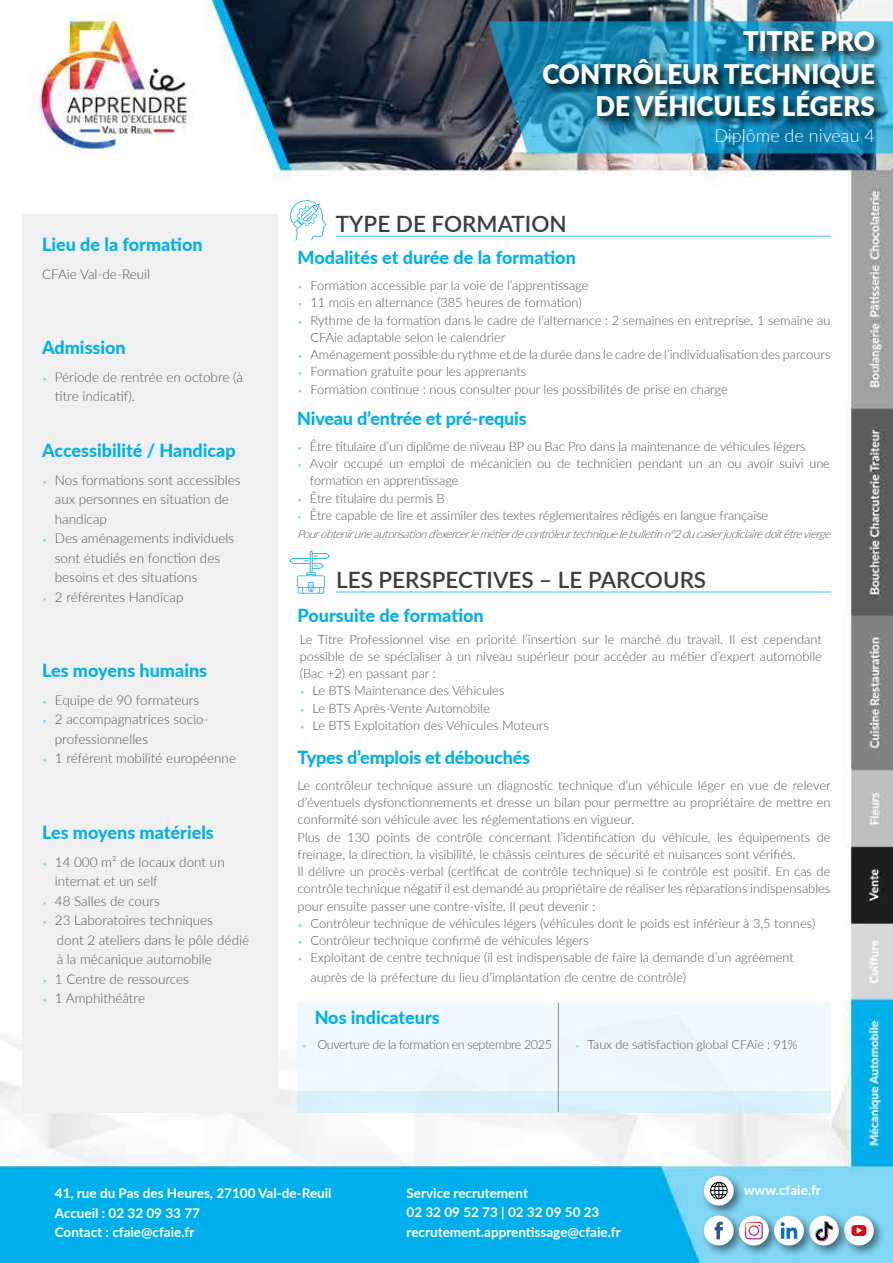
<style>
.page{position:relative;width:893px;height:1263px;background:#fff}
.page>*{position:absolute;margin:0;border:0;box-sizing:border-box;transform-origin:0 0}
.t1{font:900 27px/32.4px "Lato";color:#fff;text-align:right;scale:.96 1}
.t2{font:600 22.5px "Lato";color:#3d3d3b}
.t3{font:800 18px "Lato";color:#01afec}
.t4{font:300 18px "Lato";color:#fff}
.t5{font:300 13.5px/19.5px "Lato";color:#575756}
.t6{font:700 13.5px/19.5px "Lato";color:#fff}
.t7{font:300 12.9px/17.2px "Lato";color:#575756}
.t8{font:300 12.75px "Lato";letter-spacing:-.03em;color:#575756}
.t9{font:300 12.75px "Lato";letter-spacing:-.01em;color:#575756}
.t10{font:italic 300 11.25px "Lato";color:#575756}
.s1{font-size:9px;color:#80d7f6}
</style>
<div class="page">
<img style="left:0;top:0;width:893px;height:1263px">
<div style="left:298px;top:1002px;width:533px;height:89px;background:#ebf9fd"></div>
<div style="left:298px;top:1091px;width:533px;height:21px;background:#d9f2fa"></div>
<div style="left:22px;top:214px;width:255px;height:898px;background:#f0f0f0"></div>
<hr style="left:336px;top:236px;width:495px;height:1px;background:#80d7f6">
<hr style="left:336px;top:591px;width:495px;height:2px;background:#80d7f6">
<svg style="left:289px;top:551px;width:41px;height:42px"></svg>
<svg style="left:289px;top:200px;width:37px;height:41px"></svg>
<div style="left:700px;top:1172px;width:46px;height:45px;background:#000;opacity:.5"></div>
<div style="left:704px;top:1176px;width:30px;height:29px;background:#fff;border-radius:50%"></div>
<svg style="left:710px;top:1182px;width:18px;height:17px"></svg>
<div style="left:700px;top:1212px;width:46px;height:45px;background:#000;opacity:.5"></div>
<div style="left:704px;top:1215px;width:30px;height:30px;background:#fff;border-radius:50%"></div>
<svg style="left:715px;top:1222px;width:8px;height:17px"></svg>
<div style="left:841px;top:1212px;width:45px;height:45px;background:#000;opacity:.5"></div>
<div style="left:844px;top:1216px;width:30px;height:29px;background:#fff;border-radius:50%"></div>
<div style="left:851px;top:1225px;width:15px;height:11px;background:#d40d17;border-radius:4px"></div>
<svg style="left:857px;top:1227px;width:5px;height:6px"></svg>
<div style="left:735px;top:1212px;width:46px;height:45px;background:#000;opacity:.5"></div>
<div style="left:739px;top:1216px;width:30px;height:29px;background:#fff;border-radius:50%"></div>
<svg style="left:745px;top:1222px;width:18px;height:17px"></svg>
<div style="left:806px;top:1212px;width:45px;height:45px;background:#000;opacity:.5"></div>
<div style="left:809px;top:1215px;width:30px;height:30px;background:#fff;border-radius:50%"></div>
<svg style="left:816px;top:1221px;width:17px;height:20px"></svg>
<div style="left:771px;top:1212px;width:45px;height:45px;background:#000;opacity:.5"></div>
<div style="left:774px;top:1216px;width:30px;height:29px;background:#fff;border-radius:50%"></div>
<svg style="left:781px;top:1222px;width:16px;height:17px"></svg>
<hr style="left:558px;top:1002px;width:1px;height:110px;background:#8a8a8b">
<svg style="left:489px;top:21px;width:404px;height:132px"></svg>
<svg style="left:541px;top:29px;width:344px;height:98px"></svg>
<h1 class="t1" style="left:542px;top:24px;width:348px">TITRE PRO<br>CONTRÔLEUR TECHNIQUE<br>DE VÉHICULES LÉGERS</h1>
<h3 class="t3" style="left:42px;top:231px;width:162px">Lieu de la formation</h3>
<p class="t5" style="left:42px;top:263px;width:110px">CFAie Val-de-Reuil</p>
<h3 class="t3" style="left:42px;top:334px;width:85px">Admission</h3>
<p class="t5" style="left:55px;top:367px;width:190px;text-indent:-13px"><span class="s1">•</span> Période de rentrée en octobre (à titre indicatif).</p>
<h3 class="t3" style="left:42px;top:437px;width:195px">Accessibilité / Handicap</h3>
<p class="t5" style="left:55px;top:470px;width:187px;text-indent:-13px"><span class="s1">•</span> Nos formations sont accessibles aux personnes en situation de handicap</p>
<p class="t5" style="left:55px;top:528px;width:181px;text-indent:-13px"><span class="s1">•</span> Des aménagements individuels sont étudiés en fonction des besoins et des situations</p>
<p class="t5" style="left:42px;top:587px;width:143px"><span class="s1">•</span> 2 référentes Handicap</p>
<h3 class="t3" style="left:42px;top:657px;width:167px">Les moyens humains</h3>
<p class="t5" style="left:42px;top:690px;width:159px"><span class="s1">•</span> Equipe de 90 formateurs</p>
<p class="t5" style="left:55px;top:709px;width:155px;text-indent:-13px"><span class="s1">•</span> 2 accompagnatrices socio&shy;professionnelles</p>
<p class="t5" style="left:42px;top:748px;width:195px"><span class="s1">•</span> 1 référent mobilité européenne</p>
<h3 class="t3" style="left:42px;top:819px;width:173px">Les moyens matériels</h3>
<p class="t5" style="left:55px;top:851px;width:171px;text-indent:-13px"><span class="s1">•</span> 14 000 m² de locaux dont un internat et un self</p>
<p class="t5" style="left:42px;top:890px;width:119px"><span class="s1">•</span> 48 Salles de cours</p>
<p class="t5" style="left:57px;top:910px;width:194px;text-indent:-15px"><span class="s1">•</span> 23 Laboratoires techniques<br>dont 2 ateliers dans le pôle dédié à la mécanique automobile</p>
<p class="t5" style="left:42px;top:968px;width:148px"><span class="s1">•</span> 1 Centre de ressources</p>
<p class="t5" style="left:42px;top:988px;width:104px"><span class="s1">•</span> 1 Amphithéâtre</p>
<h2 class="t2" style="left:336px;top:207px;width:232px">TYPE DE FORMATION</h2>
<h3 class="t4" style="left:714px;top:123px;width:162px">Diplôme de niveau 4</h3>
<h3 class="t3" style="left:298px;top:244px;width:280px">Modalités et durée de la formation</h3>
<p class="t7" style="left:298px;top:276px;width:292px"><span class="s1">•</span> Formation accessible par la voie de l’apprentissage</p>
<p class="t7" style="left:298px;top:294px;width:286px"><span class="s1">•</span> 11 mois en alternance (385 heures de formation)</p>
<p class="t7" style="left:310px;top:311px;width:522px;text-indent:-13px"><span class="s1">•</span> Rythme de la formation dans le cadre de l’alternance : 2 semaines en entreprise, 1 semaine au<br>CFAie adaptable selon le calendrier</p>
<p class="t7" style="left:298px;top:345px;width:534px"><span class="s1">•</span> Aménagement possible du rythme et de la durée dans le cadre de l’individualisation des parcours</p>
<p class="t7" style="left:298px;top:363px;width:230px"><span class="s1">•</span> Formation gratuite pour les apprenants</p>
<p class="t7" style="left:298px;top:380px;width:432px"><span class="s1">•</span> Formation continue : nous consulter pour les possibilités de prise en charge</p>
<h3 class="t3" style="left:297px;top:405px;width:231px">Niveau d’entrée et pré-requis</h3>
<p class="t7" style="left:297px;top:437px;width:510px"><span class="s1">•</span> Être titulaire d’un diplôme de niveau BP ou Bac Pro dans la maintenance de véhicules légers</p>
<p class="t7" style="left:310px;top:454px;width:521px;text-indent:-13px"><span class="s1">•</span> Avoir occupé un emploi de mécanicien ou de technicien pendant un an ou avoir suivi une formation en apprentissage</p>
<p class="t7" style="left:297px;top:489px;width:149px"><span class="s1">•</span> Être titulaire du permis B</p>
<p class="t7" style="left:297px;top:506px;width:472px"><span class="s1">•</span> Être capable de lire et assimiler des textes réglementaires rédigés en langue française</p>
<p class="t10" style="left:297px;top:526px;width:539px">Pourobteniruneautorisationd’exercerlemétierdecontrôleurtechniquelebulletinn°2ducasierjudiciairedoitêtrevierge</p>
<h2 class="t2" style="left:336px;top:563px;width:372px">LES PERSPECTIVES – LE PARCOURS</h2>
<h3 class="t3" style="left:298px;top:602px;width:188px">Poursuite de formation</h3>
<p class="t7" style="left:300px;top:630px;width:524px;text-align:justify">Le Titre Professionnel vise en priorité l’insertion sur le marché du travail. Il est cependant possible de se spécialiser à un niveau supérieur pour accéder au métier d’expert automobile (Bac +2) en passant par :</p>
<p class="t7" style="left:300px;top:681px;width:206px"><span class="s1">•</span> Le BTS Maintenance des Véhicules</p>
<p class="t7" style="left:300px;top:699px;width:191px"><span class="s1">•</span> Le BTS Après-Vente Automobile</p>
<p class="t7" style="left:300px;top:716px;width:251px"><span class="s1">•</span> Le BTS Exploitation des Véhicules Moteurs</p>
<h3 class="t3" style="left:298px;top:744px;width:234px">Types d’emplois et débouchés</h3>
<p class="t7" style="left:298px;top:776px;width:535px">Le contrôleur technique assure un diagnostic technique d’un véhicule léger en vue de relever d’éventuels dysfonctionnements et dresse un bilan pour permettre au propriétaire de mettre en conformité son véhicule avec les réglementations en vigueur.<br>Plus de 130 points de contrôle concernant l’identification du véhicule, les équipements de freinage, la direction, la visibilité, le châssis ceintures de sécurité et nuisances sont vérifiés.<br>Il délivre un procès-verbal (certificat de contrôle technique) si le contrôle est positif. En cas de contrôle technique négatif il est demandé au propriétaire de réaliser les réparations indispensables pour ensuite passer une contre-visite. Il peut devenir :</p>
<p class="t7" style="left:298px;top:914px;width:519px"><span class="s1">•</span> Contrôleur technique de véhicules légers (véhicules dont le poids est inférieur à 3,5 tonnes)</p>
<p class="t7" style="left:298px;top:931px;width:293px"><span class="s1">•</span> Contrôleur technique confirmé de véhicules légers</p>
<p class="t7" style="left:310px;top:947px;width:485px;line-height:19.5px;text-indent:-13px"><span class="s1">•</span> Exploitant de centre technique (il est indispensable de faire la demande d’un agréement auprès de la préfecture du lieu d’implantation de centre de contrôle)</p>
<h3 class="t3" style="left:315px;top:1004px;width:127px">Nos indicateurs</h3>
<p class="t8" style="left:302px;top:1035px;width:252px"><span class="s1">•</span> Ouverture de la formation en septembre 2025</p>
<p class="t9" style="left:575px;top:1035px;width:225px"><span class="s1">•</span> Taux de satisfaction global CFAie : 91%</p>
<p class="t6" style="left:55px;top:1183px;width:278px">41, rue du Pas des Heures, 27100 Val-de-Reuil<br>Accueil : 02 32 09 33 77<br>Contact : cfaie@cfaie.fr</p>
<p class="t6" style="left:406px;top:1182px;width:216px">Service recrutement<br>02 32 09 52 73 | 02 32 09 50 23 recrutement.apprentissage@cfaie.fr</p>
<p class="t6" style="left:744px;top:1179px;width:79px">www.cfaie.fr</p>
</div>
